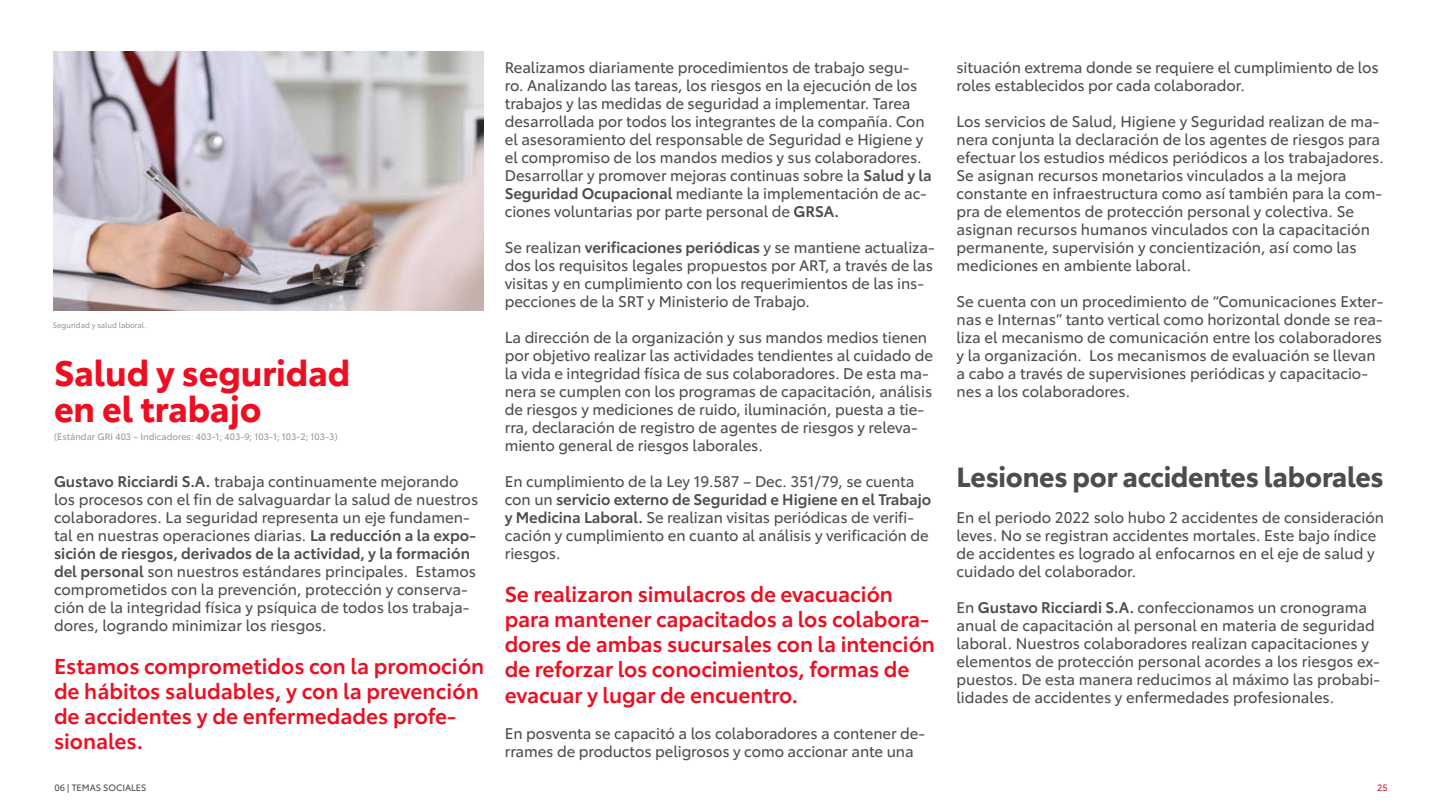
<style>
.page{position:relative;width:1440px;height:810px;background:#fff}
.page>*{position:absolute;margin:0;border:0;box-sizing:border-box;transform-origin:0 0}
.t1{font:700 34.5px/36px "Toyota Type";color:#ee0e22}
.t2{font:700 27px "Toyota Type";letter-spacing:-.01em;color:#4d4d4d}
.t3{font:600 21px/25.2px "Toyota Type";letter-spacing:-.005em;color:#ee0e22}
.t4{font:15px/18px "Toyota Type";letter-spacing:-.005em;color:#4d4d4d}
.t5{font:9px "Toyota Type";color:#999}
.t6{font:9px "Toyota Type";color:#4d4d4d}
.t7{font:9px "Toyota Type";color:#ee0e22}
.t8{font:7.5px "Toyota Type";color:#999}
.s1{font-weight:600}
</style>
<div class="page">
<img style="left:53px;top:52px;width:431px;height:258px">
<p class="t8" style="left:53px;top:319px;width:95px">Seguridad y salud laboral.</p>
<h1 class="t1" style="left:54px;top:352px;width:298px">Salud y seguridad en el trabajo</h1>
<p class="t5" style="left:54px;top:430px;width:285px">(Estándar GRI 403 – Indicadores: 403-1; 403-9; 103-1; 103-2; 103-3)</p>
<p class="t4" style="left:54px;top:471px;width:426px"><span class="s1">Gustavo Ricciardi S.A.</span> trabaja continuamente mejorando los procesos con el fin de salvaguardar la salud de nuestros colaboradores. La seguridad representa un eje fundamen&shy;tal en nuestras operaciones diarias. <span class="s1">La reducción a la expo&shy;sición de riesgos, derivados de la actividad, y la formación del personal</span> son nuestros estándares principales. Estamos comprometidos con la prevención, protección y conserva&shy;ción de la integridad física y psíquica de todos los trabaja&shy;dores, logrando minimizar los riesgos.</p>
<h3 class="t3" style="left:54px;top:652px;width:432px">Estamos comprometidos con la promoción de hábitos saludables, y con la prevención de accidentes y de enfermedades profe&shy;sionales.</h3>
<p class="t4" style="left:505px;top:57px;width:429px">Realizamos diariamente procedimientos de trabajo segu&shy;ro. Analizando las tareas, los riesgos en la ejecución de los trabajos y las medidas de seguridad a implementar. Tarea desarrollada por todos los integrantes de la compañía. Con el asesoramiento del responsable de Seguridad e Higiene y el compromiso de los mandos medios y sus colaboradores.<br>Desarrollar y promover mejoras continuas sobre la <span class="s1">Salud y la Seguridad Ocupacional</span> mediante la implementación de ac&shy;ciones voluntarias por parte personal de <span class="s1">GRSA.</span></p>
<p class="t4" style="left:505px;top:237px;width:432px">Se realizan <span class="s1">verificaciones periódicas</span> y se mantiene actualiza&shy;dos los requisitos legales propuestos por ART, a través de las visitas y en cumplimiento con los requerimientos de las ins&shy;pecciones de la SRT y Ministerio de Trabajo.</p>
<p class="t4" style="left:505px;top:327px;width:430px">La dirección de la organización y sus mandos medios tienen por objetivo realizar las actividades tendientes al cuidado de la vida e integridad física de sus colaboradores. De esta ma&shy;nera se cumplen con los programas de capacitación, análisis de riesgos y mediciones de ruido, iluminación, puesta a tie&shy;rra, declaración de registro de agentes de riesgos y releva&shy;miento general de riesgos laborales.</p>
<p class="t4" style="left:505px;top:471px;width:428px">En cumplimiento de la Ley 19.587 – Dec. 351/79, se cuenta con un <span class="s1">servicio externo de Seguridad e Higiene en el Trabajo y Medicina Laboral.</span> Se realizan visitas periódicas de verifi&shy;cación y cumplimiento en cuanto al análisis y verificación de riesgos.</p>
<h3 class="t3" style="left:505px;top:580px;width:432px">Se realizaron simulacros de evacuación para mantener capacitados a los colabora&shy;dores de ambas sucursales con la intención de reforzar los conocimientos, formas de evacuar y lugar de encuentro.</h3>
<p class="t4" style="left:505px;top:723px;width:422px">En posventa se capacitó a los colaboradores a contener de&shy;rrames de productos peligrosos y como accionar ante una</p>
<p class="t4" style="left:956px;top:57px;width:424px">situación extrema donde se requiere el cumplimiento de los roles establecidos por cada colaborador.</p>
<p class="t4" style="left:956px;top:111px;width:429px">Los servicios de Salud, Higiene y Seguridad realizan de ma&shy;nera conjunta la declaración de los agentes de riesgos para efectuar los estudios médicos periódicos a los trabajadores.<br>Se asignan recursos monetarios vinculados a la mejora constante en infraestructura como así también para la com&shy;pra de elementos de protección personal y colectiva. Se asignan recursos humanos vinculados con la capacitación permanente, supervisión y concientización, así como las mediciones en ambiente laboral.</p>
<p class="t4" style="left:956px;top:291px;width:428px">Se cuenta con un procedimiento de “Comunicaciones Exter&shy;nas e Internas” tanto vertical como horizontal donde se rea&shy;liza el mecanismo de comunicación entre los colaboradores y la organización. Los mecanismos de evaluación se llevan a cabo a través de supervisiones periódicas y capacitacio&shy;nes a los colaboradores.</p>
<h2 class="t2" style="left:956px;top:456px;width:429px">Lesiones por accidentes laborales</h2>
<p class="t4" style="left:956px;top:507px;width:429px">En el periodo 2022 solo hubo 2 accidentes de consideración leves. No se registran accidentes mortales. Este bajo índice de accidentes es logrado al enfocarnos en el eje de salud y cuidado del colaborador.</p>
<p class="t4" style="left:956px;top:597px;width:425px">En <span class="s1">Gustavo Ricciardi S.A.</span> confeccionamos un cronograma anual de capacitación al personal en materia de seguridad laboral. Nuestros colaboradores realizan capacitaciones y elementos de protección personal acordes a los riesgos ex&shy;puestos. De esta manera reducimos al máximo las probabi&shy;lidades de accidentes y enfermedades profesionales.</p>
<p class="t6" style="left:55px;top:781px;width:93px">06 | TEMAS SOCIALES</p>
<p class="t7" style="left:1377px;top:781px;width:12px">25</p>
</div>
